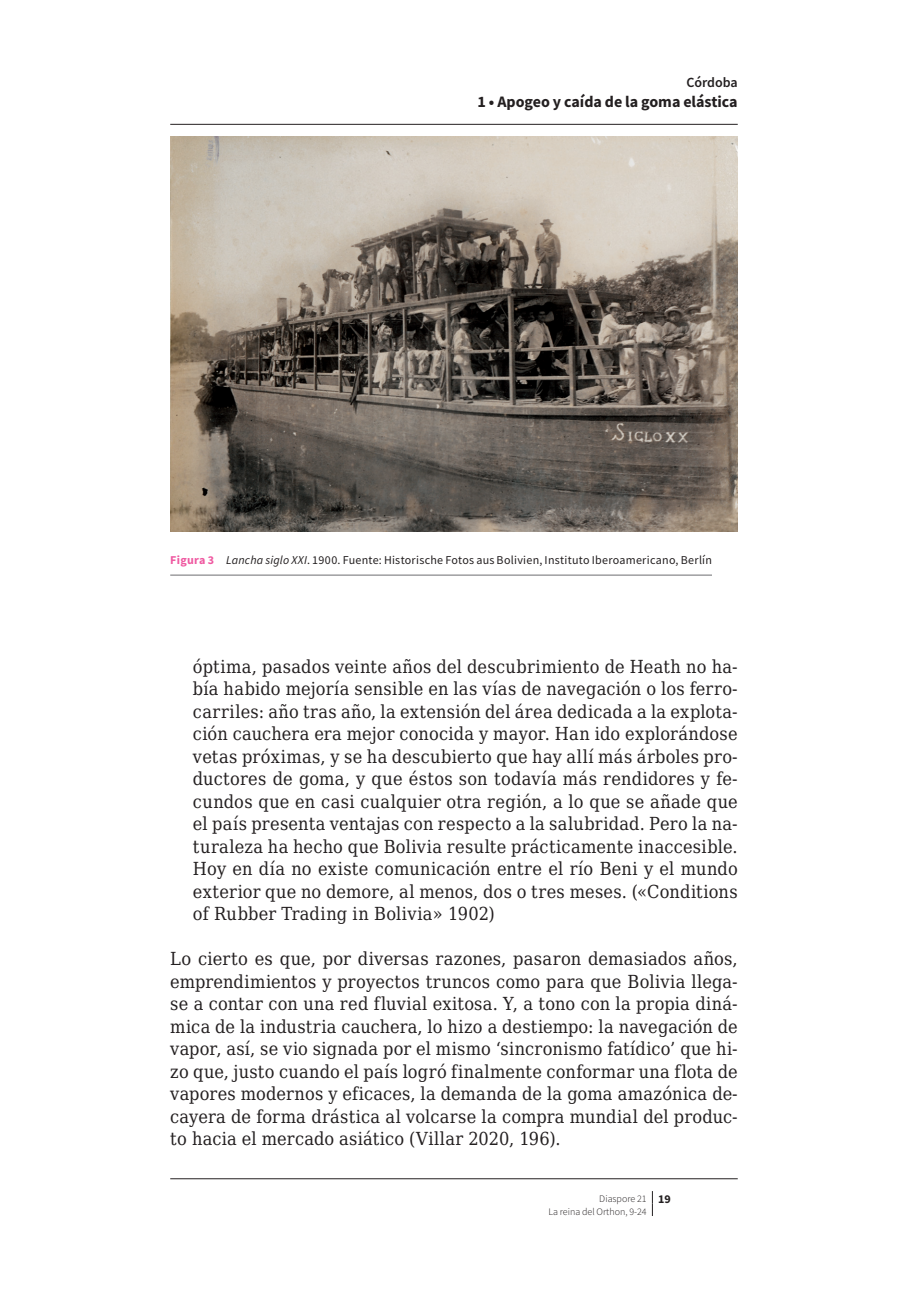
<style>
.page{position:relative;width:908px;height:1304px;background:#fff}
.page>*{position:absolute;margin:0;border:0;box-sizing:border-box;transform-origin:0 0}
.t1{font:18px/22.4px "DejaVu Serif Condensed";letter-spacing:.015em;color:#231f20;text-align:justify}
.t2{font:700 16px "Source Sans Pro";color:#231f20}
.t3{font:600 14px "Source Sans Pro";color:#231f20}
.t4{font:12px "Source Sans Pro";letter-spacing:.02em;color:#231f20}
.t5{font:300 10px/12.4px "Source Sans Pro";color:#231f20}
.s1{font-weight:700;color:#ef59a1}
.s2{font-style:italic}
.s3{font-weight:700;font-size:12px}
</style>
<div class="page">
<svg style="left:651px;top:1191px;width:1px;height:25px"></svg>
<img style="left:170px;top:136px;width:567px;height:396px">
<hr style="left:170px;top:575px;width:541px;height:1px;background:#6c6d70">
<hr style="left:170px;top:124px;width:567px;height:1px;background:#231f20">
<hr style="left:170px;top:1178px;width:567px;height:1px;background:#231f20">
<p class="t3" style="left:686px;top:74px;width:53px">Córdoba</p>
<p class="t2" style="left:477px;top:91px;width:261px">1 • Apogeo y caída de la goma elástica</p>
<p class="t4" style="left:170px;top:552px;width:543px"><span class="s1">Figura 3</span> <span class="s2">Lancha siglo XXI</span>. 1900. Fuente: Historische Fotos aus Bolivien, Instituto Iberoamericano, Berlín</p>
<p class="t1" style="left:193px;top:655px;width:546px">óptima, pasados veinte años del descubrimiento de Heath no ha‑ bía habido mejoría sensible en las vías de navegación o los ferro‑ carriles: año tras año, la extensión del área dedicada a la explota‑ ción cauchera era mejor conocida y mayor. Han ido explorándose vetas próximas, y se ha descubierto que hay allí más árboles pro‑ ductores de goma, y que éstos son todavía más rendidores y fe‑ cundos que en casi cualquier otra región, a lo que se añade que el país presenta ventajas con respecto a la salubridad. Pero la na‑ turaleza ha hecho que Bolivia resulte prácticamente inaccesible.<br>Hoy en día no existe comunicación entre el río Beni y el mundo exterior que no demore, al menos, dos o tres meses. («Conditions of Rubber Trading in Bolivia» 1902)</p>
<p class="t1" style="left:170px;top:947px;width:568px">Lo cierto es que, por diversas razones, pasaron demasiados años, emprendimientos y proyectos truncos como para que Bolivia llega‑ se a contar con una red fluvial exitosa. Y, a tono con la propia diná‑ mica de la industria cauchera, lo hizo a destiempo: la navegación de vapor, así, se vio signada por el mismo ‘sincronismo fatídico’ que hi‑ zo que, justo cuando el país logró finalmente conformar una flota de vapores modernos y eficaces, la demanda de la goma amazónica de‑ cayera de forma drástica al volcarse la compra mundial del produc‑ to hacia el mercado asiático (Villar 2020, 196).</p>
<p class="t5" style="left:548px;top:1193px;width:124px;text-indent:51px">Diaspore 21 <span class="s3">19<br></span>La reina del Orthon, 9-24</p>
</div>
